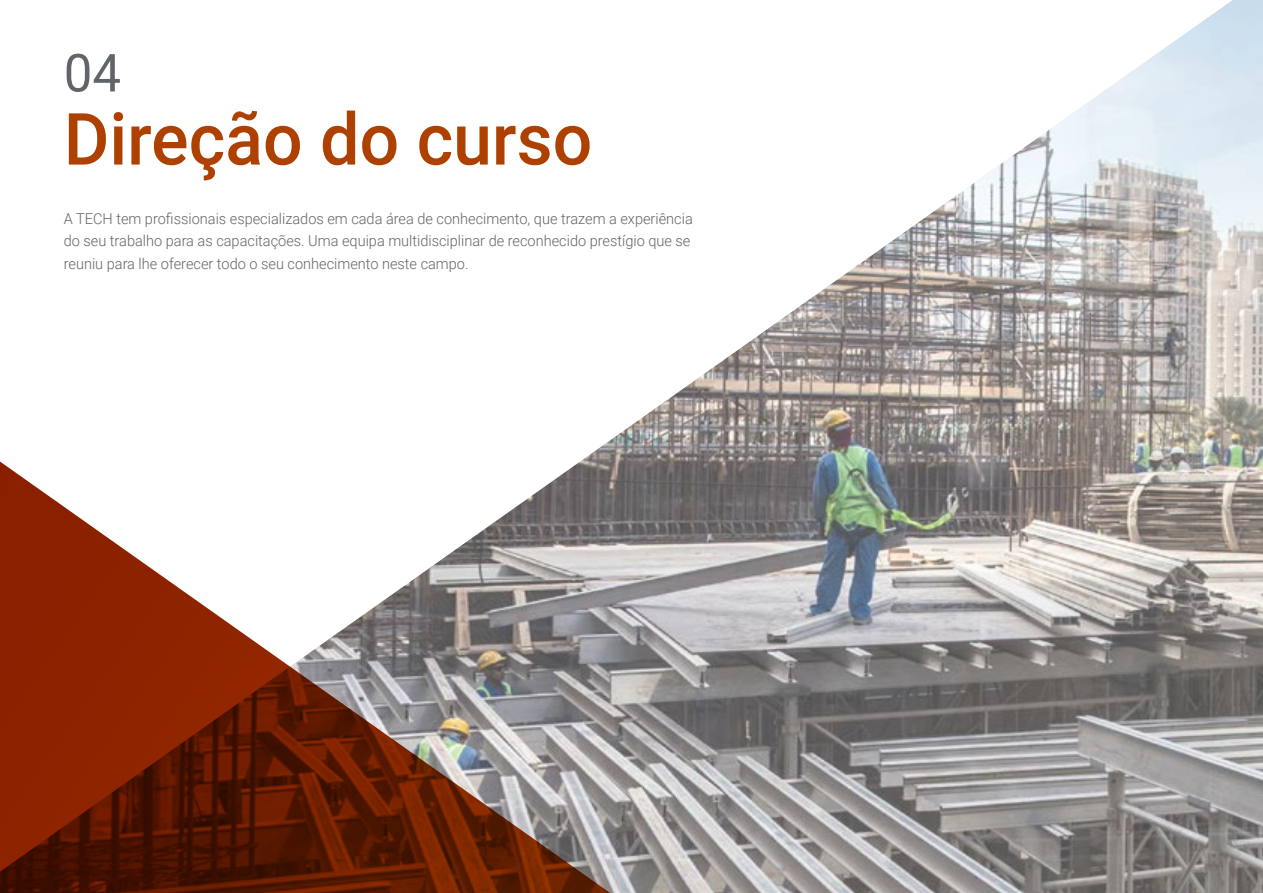
<style>
.page{position:relative;width:1263px;height:893px;background:#fff}
.page>*{position:absolute;margin:0;border:0;box-sizing:border-box;transform-origin:0 0}
.t1{font:500 72px "Roboto";color:#ae4000}
.t2{font:52.5px "Roboto";color:#61646a}
.t3{font:300 15px/22.5px "Roboto";color:#61646a}
</style>
<div class="page">
<img style="left:602px;top:0;width:661px;height:893px">
<svg style="left:0;top:446px;width:640px;height:447px"></svg>
<h2 class="t2" style="left:64px;top:36px;width:59px">04</h2>
<h1 class="t1" style="left:64px;top:89px;width:530px">Direção do curso</h1>
<p class="t3" style="left:64px;top:207px;width:630px">A TECH tem profissionais especializados em cada área de conhecimento, que trazem a experiência do seu trabalho para as capacitações. Uma equipa multidisciplinar de reconhecido prestígio que se reuniu para lhe oferecer todo o seu conhecimento neste campo.</p>
</div>
